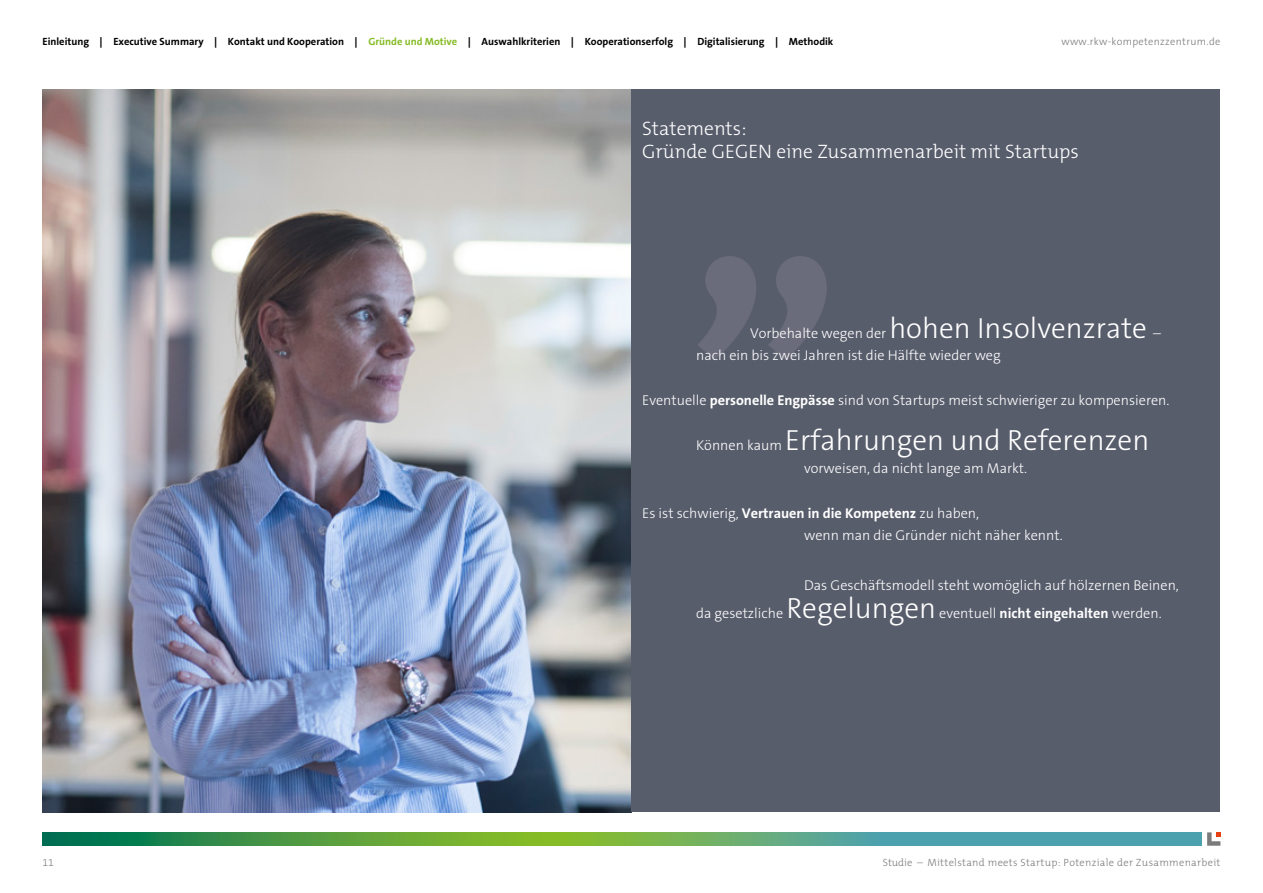
<style>
.page{position:relative;width:1263px;height:893px;background:#fff}
.page>*{position:absolute;margin:0;border:0;box-sizing:border-box;transform-origin:0 0}
.copy_blocksatz_9_5pt{font:300 29.25px "The Sans Os F";color:#fff}
.subline_1{font:300 19.5px/22.5px "The Mix B W3";color:#fff}
.copy_blocksatz_9_5pt-2{font:300 14.25px/22.5px "The Sans Os F";color:#fff}
.Fusszeile{font:700 10.5px "The Sans Os F";color:#000}
.Fusszeile-2{font:300 10.5px "The Mix B W3";letter-spacing:.03em;color:#7c7b7b}
.Fusszeile-3{font:300 10.5px "The Sans Os F";letter-spacing:.03em;color:#7c7b7b}
.s1{color:#86bc25}
.s2{font-size:29.25px}
.s3{font-weight:700}
.s4{font-size:14.25px}
</style>
<div class="page">
<svg style="left:43px;top:832px;width:1158px;height:14px;background:#53a169"></svg>
<svg style="left:1207px;top:832px;width:13px;height:14px"></svg>
<img style="left:43px;top:89px;width:588px;height:723px">
<div style="left:631px;top:89px;width:589px;height:723px;background:#585d6c"></div>
<svg style="left:698px;top:256px;width:129px;height:104px"></svg>
<p class="Fusszeile" style="left:43px;top:35px;width:792px">Einleitung ↕ Executive Summary ↕ Kontakt und Kooperation ↕ <span class="s1">Gründe und Motive</span> ↕ Auswahlkriterien ↕ Kooperationserfolg ↕ Digitalisierung ↕ Methodik</p>
<p class="Fusszeile-3" style="left:1061px;top:35px;width:161px">www.rkw-kompetenzzentrum.de</p>
<p class="subline_1" style="left:642px;top:117px;width:438px">Statements:<br>Gründe GEGEN eine Zusammenarbeit mit Startups</p>
<p class="copy_blocksatz_9_5pt-2" style="left:696px;top:322px;width:466px;text-indent:54px">Vorbehalte wegen der <span class="s2">hohen Insolvenzrate</span> – nach ein bis zwei Jahren ist die Hälfte wieder weg</p>
<p class="copy_blocksatz_9_5pt-2" style="left:642px;top:389px;width:529px">Eventuelle <span class="s3">personelle Engpässe</span> sind von Startups meist schwieriger zu kompensieren.</p>
<p class="copy_blocksatz_9_5pt" style="left:696px;top:421px;width:455px"><span class="s4">Können kaum</span> Erfahrungen und Referenzen</p>
<p class="copy_blocksatz_9_5pt-2" style="left:804px;top:457px;width:224px">vorweisen, da nicht lange am Markt.</p>
<p class="copy_blocksatz_9_5pt-2" style="left:804px;top:502px;width:260px;text-indent:-162px">Es ist schwierig, <span class="s3">Vertrauen in die Kompetenz</span> zu haben,<br>wenn man die Gründer nicht näher kennt.</p>
<p class="copy_blocksatz_9_5pt-2" style="left:696px;top:571px;width:484px;line-height:28.5px;text-indent:108px">Das Geschäftsmodell steht womöglich auf hölzernen Beinen, da gesetzliche <span class="s2">Regelungen</span> eventuell <span class="s3">nicht eingehalten</span> werden.</p>
<p class="Fusszeile-2" style="left:43px;top:855px;width:13px">11</p>
<p class="Fusszeile-2" style="left:883px;top:855px;width:339px">Studie – Mittelstand meets Startup: Potenziale der Zusammenarbeit</p>
</div>
